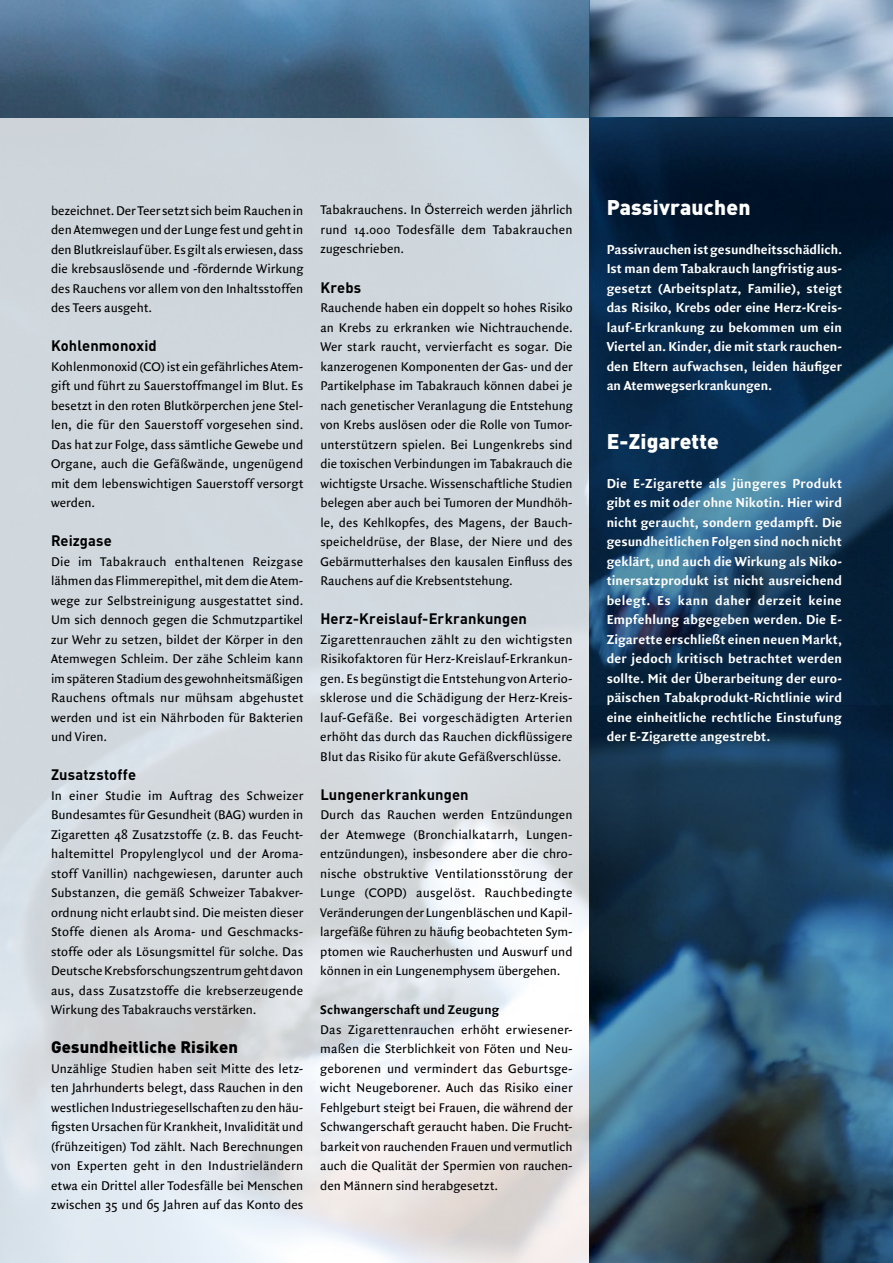
<style>
.page{position:relative;width:893px;height:1263px;background:#fff}
.page>*{position:absolute;margin:0;border:0;box-sizing:border-box;transform-origin:0 0}
.t1{font:900 21px "DIN";letter-spacing:.01em;color:#fff}
.t2{font:900 16.5px "DIN";letter-spacing:.01em;color:#000}
.t3{font:700 15px "DIN";letter-spacing:.01em;color:#000}
.t4{font:700 13.95px/19.5px "Quadraat Sans";letter-spacing:.01em;color:#fff;text-align:justify}
.t5{font:13.5px/19.5px "Quadraat Sans";letter-spacing:.005em;color:#000;text-align:justify}
.t6{font:700 13.5px "Quadraat Sans";letter-spacing:.01em;color:#000}
</style>
<div class="page">
<img style="left:0;top:117px;width:590px;height:1146px">
<svg style="left:590px;top:118px;width:303px;height:1145px;background:#1b3e59"></svg>
<svg style="left:590px;top:0;width:303px;height:117px;background:#859cb5"></svg>
<img style="left:590px;top:117px;width:303px;height:1px">
<img style="left:0;top:0;width:590px;height:117px">
<p class="t5" style="left:51px;top:201px;width:254px">bezeichnet. Der Teer setzt sich beim Rauchen in den Atemwegen und der Lunge fest und geht in den Blutkreislauf über. Es gilt als erwiesen, dass die krebsauslösende und -fördernde Wirkung des Rauchens vor allem von den Inhaltsstoffen des Teers ausgeht.</p>
<p class="t3" style="left:51px;top:336px;width:107px">Kohlenmonoxid</p>
<p class="t5" style="left:51px;top:357px;width:254px">Kohlenmonoxid (CO) ist ein gefährliches Atem&shy;gift und führt zu Sauerstoffmangel im Blut. Es besetzt in den roten Blutkörperchen jene Stel&shy;len, die für den Sauerstoff vorgesehen sind.<br>Das hat zur Folge, dass sämtliche Gewebe und Organe, auch die Gefäßwände, ungenügend mit dem lebenswichtigen Sauerstoff versorgt werden.</p>
<p class="t3" style="left:51px;top:531px;width:62px">Reizgase</p>
<p class="t5" style="left:51px;top:552px;width:254px">Die im Tabakrauch enthaltenen Reizgase lähmen das Flimmerepithel, mit dem die Atem&shy;wege zur Selbstreinigung ausgestattet sind.<br>Um sich dennoch gegen die Schmutzpartikel zur Wehr zu setzen, bildet der Körper in den Atemwegen Schleim. Der zähe Schleim kann im späteren Stadium des gewohnheitsmäßigen Rauchens oftmals nur mühsam abgehustet werden und ist ein Nährboden für Bakterien und Viren.</p>
<p class="t3" style="left:51px;top:765px;width:87px">Zusatzstoffe</p>
<p class="t5" style="left:51px;top:786px;width:254px">In einer Studie im Auftrag des Schweizer Bundesamtes für Gesundheit (BAG) wurden in Zigaretten 48 Zusatzstoffe (z.B. das Feucht&shy;haltemittel Propylenglycol und der Aroma&shy;stoff Vanillin) nachgewiesen, darunter auch Substanzen, die gemäß Schweizer Tabakver&shy;ordnung nicht erlaubt sind. Die meisten dieser Stoffe dienen als Aroma- und Geschmacks&shy;stoffe oder als Lösungsmittel für solche. Das Deutsche Krebsforschungszentrum geht davon aus, dass Zusatzstoffe die krebserzeugende Wirkung des Tabakrauchs verstärken.</p>
<p class="t2" style="left:51px;top:1036px;width:189px">Gesundheitliche Risiken</p>
<p class="t5" style="left:51px;top:1059px;width:254px">Unzählige Studien haben seit Mitte des letz&shy;ten Jahrhunderts belegt, dass Rauchen in den westlichen Industriegesellschaften zu den häu&shy;figsten Ursachen für Krankheit, Invalidität und (frühzeitigen) Tod zählt. Nach Berechnungen von Experten geht in den Industrieländern etwa ein Drittel aller Todesfälle bei Menschen zwischen 35 und 65 Jahren auf das Konto des</p>
<p class="t5" style="left:320px;top:201px;width:254px">Tabakrauchens. In Österreich werden jährlich rund 14.000 Todesfälle dem Tabakrauchen zugeschrieben.</p>
<p class="t3" style="left:320px;top:277px;width:42px">Krebs</p>
<p class="t5" style="left:320px;top:298px;width:254px">Rauchende haben ein doppelt so hohes Risiko an Krebs zu erkranken wie Nichtrauchende.<br>Wer stark raucht, vervierfacht es sogar. Die kanzerogenen Komponenten der Gas- und der Partikelphase im Tabakrauch können dabei je nach genetischer Veranlagung die Entstehung von Krebs auslösen oder die Rolle von Tumor&shy;unterstützern spielen. Bei Lungenkrebs sind die toxischen Verbindungen im Tabakrauch die wichtigste Ursache. Wissenschaftliche Studien belegen aber auch bei Tumoren der Mundhöh&shy;le, des Kehlkopfes, des Magens, der Bauch&shy;speicheldrüse, der Blase, der Niere und des Gebärmutterhalses den kausalen Einfluss des Rauchens auf die Krebsentstehung.</p>
<p class="t3" style="left:320px;top:609px;width:208px">Herz-Kreislauf-Erkrankungen</p>
<p class="t5" style="left:320px;top:630px;width:254px">Zigarettenrauchen zählt zu den wichtigsten Risikofaktoren für Herz-Kreislauf-Erkrankun&shy;gen. Es begünstigt die Entstehung von Arterio&shy;sklerose und die Schädigung der Herz-Kreis&shy;lauf-Gefäße. Bei vorgeschädigten Arterien erhöht das durch das Rauchen dickflüssigere Blut das Risiko für akute Gefäßverschlüsse.</p>
<p class="t3" style="left:320px;top:784px;width:150px">Lungenerkrankungen</p>
<p class="t5" style="left:320px;top:805px;width:254px">Durch das Rauchen werden Entzündungen der Atemwege (Bronchialkatarrh, Lungen&shy;entzündungen), insbesondere aber die chro&shy;nische obstruktive Ventilationsstörung der Lunge (COPD) ausgelöst. Rauchbedingte Veränderungen der Lungenbläschen und Kapil&shy;largefäße führen zu häufig beobachteten Sym&shy;ptomen wie Raucherhusten und Auswurf und können in ein Lungenemphysem übergehen.</p>
<p class="t6" style="left:320px;top:1002px;width:180px">Schwangerschaft und Zeugung</p>
<p class="t5" style="left:320px;top:1020px;width:254px">Das Zigarettenrauchen erhöht erwiesener&shy;maßen die Sterblichkeit von Föten und Neu&shy;geborenen und vermindert das Geburtsge&shy;wicht Neugeborener. Auch das Risiko einer Fehlgeburt steigt bei Frauen, die während der Schwangerschaft geraucht haben. Die Frucht&shy;barkeit von rauchenden Frauen und vermutlich auch die Qualität der Spermien von rauchen&shy;den Männern sind herabgesetzt.</p>
<h1 class="t1" style="left:607px;top:193px;width:145px">Passivrauchen</h1>
<p class="t4" style="left:607px;top:240px;width:237px">Passivrauchen ist gesundheitsschädlich.<br>Ist man dem Tabakrauch langfristig aus&shy;gesetzt (Arbeitsplatz, Familie), steigt das Risiko, Krebs oder eine Herz-Kreis&shy;lauf-Erkrankung zu bekommen um ein Viertel an. Kinder, die mit stark rauchen&shy;den Eltern aufwachsen, leiden häufiger an Atemwegserkrankungen.</p>
<h1 class="t1" style="left:607px;top:427px;width:114px">E-Zigarette</h1>
<p class="t4" style="left:607px;top:474px;width:237px">Die E-Zigarette als jüngeres Produkt gibt es mit oder ohne Nikotin. Hier wird nicht geraucht, sondern gedampft. Die gesundheitlichen Folgen sind noch nicht geklärt, und auch die Wirkung als Niko&shy;tinersatzprodukt ist nicht ausreichend belegt. Es kann daher derzeit keine Empfehlung abgegeben werden. Die E-Zigarette erschließt einen neuen Markt, der jedoch kritisch betrachtet werden sollte. Mit der Überarbeitung der euro&shy;päischen Tabakprodukt-Richtlinie wird eine einheitliche rechtliche Einstufung der E-Zigarette angestrebt.</p>
</div>
